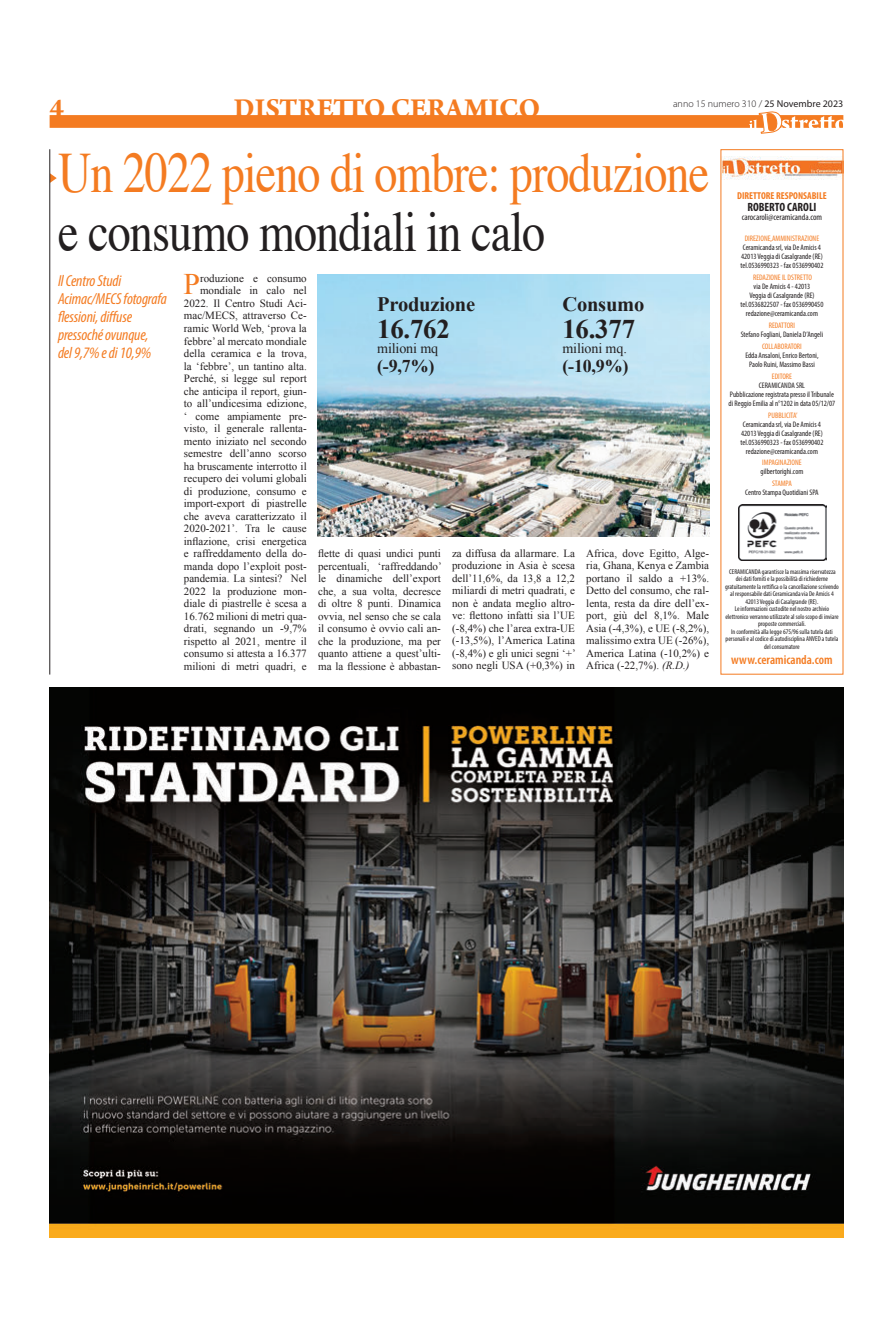
<style>
.page{position:relative;width:893px;height:1333px;background:#fff}
.page>*{position:absolute;margin:0;border:0;box-sizing:border-box;transform-origin:0 0}
.t1{font:57px "Times";letter-spacing:-.02em;color:#f47b21;scale:.81 1}
.t2{font:57px "Times";letter-spacing:-.02em;color:#231f20;scale:.81 1}
.t3{font:29.9px "Times New Roman";color:#f47b21}
.t4{font:700 29px "Arno Pro";color:#f47b21}
.t5{font:700 26.9px "Times New Roman";letter-spacing:-.01em;color:#231f20}
.t6{font:700 20.5px "Times New Roman";letter-spacing:-.01em;color:#231f20}
.t7{font:700 18px "Times New Roman";color:#231f20}
.t8{font:italic condensed 16px/18px "Myriad Pro";letter-spacing:-.01em;color:#f47b21}
.t9{font:14.1px "Times New Roman";letter-spacing:-.01em;color:#231f20}
.t10{font:600 condensed 13px "Myriad Pro";color:#f47b21}
.t11{font:700 condensed 12px "Myriad Pro";color:#231f20}
.t12{font:11px/12.5px "Times New Roman";color:#231f20;text-align:justify}
.t13{font:300 10px "Myriad Pro";color:#231f20}
.t14{font:700 condensed 10px "Myriad Pro";color:#f47b21}
.t15{font:condensed 9px "Myriad Pro";color:#231f20}
.t16{font:condensed 8px/9px "Myriad Pro";color:#231f20;text-align:center}
.t17{font:condensed 8px "Myriad Pro";color:#f47b21}
.t18{font:condensed 7px/7.5px "Myriad Pro";color:#231f20;text-align:center}
.s1{font-weight:400}
.s2{font-style:italic}
</style>
<div class="page">
<div style="left:50px;top:115px;width:793px;height:13px;background:#f47b21"></div>
<svg style="left:749px;top:111px;width:95px;height:23px"></svg>
<svg style="left:51px;top:174px;width:6px;height:8px"></svg>
<hr style="left:50px;top:149px;width:1px;height:525px;background:#231f20">
<img style="left:50px;top:687px;width:793px;height:550px">
<img style="left:318px;top:274px;width:391px;height:263px">
<img style="left:722px;top:156px;width:119px;height:24px">
<img style="left:739px;top:504px;width:88px;height:56px">
<h3 class="t4" style="left:50px;top:91px;width:16px">4</h3>
<h3 class="t4" style="left:234px;top:91px;width:308px">DISTRETTO CERAMICO</h3>
<p class="t13" style="left:673px;top:98px;width:172px">anno 15 numero 310 / <span class="s1">25 Novembre 2023</span></p>
<h1 class="t1" style="left:58px;top:119px;width:805px">Un 2022 pieno di ombre: produzione</h1>
<h1 class="t2" style="left:58px;top:178px;width:603px">e consumo mondiali in calo</h1>
<h3 class="t8" style="left:58px;top:272px;width:110px">Il Centro Studi<br>Acimac/MECS fotografa flessioni, diffuse pressoché ovunque,<br>del 9,7% e di 10,9%</h3>
<p class="t12" style="left:184px;top:272px;width:124px;text-align:right">roduzione e consumo mondiale in calo nel<br>2022. Il Centro Studi Aci&shy;mac/MECS, attraverso Ce&shy;ramic World Web, ‘prova la febbre’ al mercato mondiale della ceramica e la trova, la ‘febbre’, un tantino alta.<br>Perché, si legge sul report che anticipa il report, giun&shy;to all’undicesima edizione, ‘ come ampiamente pre&shy;visto, il generale rallenta&shy;mento iniziato nel secondo semestre dell’anno scorso ha bruscamente interrotto il recupero dei volumi globali di produzione, consumo e import-export di piastrelle che aveva caratterizzato il<br>2020-2021’. Tra le cause inflazione, crisi energetica e raffreddamento della do&shy;manda dopo l’exploit post&shy;pandemia. La sintesi? Nel<br>2022 la produzione mon&shy;diale di piastrelle è scesa a<br>16.762 milioni di metri qua&shy;drati, segnando un -9,7% rispetto al 2021, mentre il consumo si attesta a 16.377 milioni di metri quadri, e</p>
<h2 class="t3" style="left:183px;top:267px;width:18px">P</h2>
<h3 class="t6" style="left:377px;top:289px;width:100px">Produzione</h3>
<h3 class="t5" style="left:377px;top:310px;width:74px">16.762</h3>
<p class="t9" style="left:377px;top:340px;width:63px">milioni mq</p>
<h3 class="t7" style="left:377px;top:354px;width:59px">(-9,7%)</h3>
<h3 class="t6" style="left:562px;top:289px;width:83px">Consumo</h3>
<h3 class="t5" style="left:562px;top:310px;width:74px">16.377</h3>
<p class="t9" style="left:562px;top:340px;width:66px">milioni mq.</p>
<h3 class="t7" style="left:562px;top:354px;width:68px">(-10,9%)</h3>
<p class="t12" style="left:318px;top:547px;width:125px">flette di quasi undici punti percentuali, ‘raffreddando’ le dinamiche dell’export che, a sua volta, decresce di oltre 8 punti. Dinamica ovvia, nel senso che se cala il consumo è ovvio cali an&shy;che la produzione, ma per quanto attiene a quest’ulti&shy;ma la flessione è abbastan-</p>
<p class="t12" style="left:452px;top:546px;width:125px">za diffusa da allarmare. La produzione in Asia è scesa dell’11,6%, da 13,8 a 12,2 miliardi di metri quadrati, e non è andata meglio altro&shy;ve: flettono infatti sia l’UE (-8,4%) che l’area extra-UE (-13,5%), l’America Latina (-8,4%) e gli unici segni ‘+’ sono negli USA (+0,3%) in</p>
<p class="t12" style="left:586px;top:546px;width:124px">Africa, dove Egitto, Alge&shy;ria, Ghana, Kenya e Zambia portano il saldo a +13%.<br>Detto del consumo, che ral&shy;lenta, resta da dire dell’ex&shy;port, giù del 8,1%. Male Asia (-4,3%), e UE (-8,2%), malissimo extra UE (-26%), America Latina (-10,2%) e Africa (-22,7%). <span class="s2">(R.D.)</span></p>
<p class="t14" style="left:737px;top:189px;width:91px">DIRETTORE RESPONSABILE</p>
<p class="t11" style="left:747px;top:200px;width:71px">ROBERTO CAROLI</p>
<p class="t15" style="left:742px;top:212px;width:82px">carocaroli@ceramicanda.com</p>
<p class="t17" style="left:745px;top:234px;width:76px">DIREZIONE,AMMINISTRAZIONE</p>
<p class="t16" style="left:740px;top:243px;width:84px;text-align:left">Ceramicanda srl, via De Amicis 4<br>42013 Veggia di Casalgrande (RE) tel.0536990323 - fax 0536990402</p>
<p class="t17" style="left:753px;top:272px;width:60px">REDAZIONE IL DSTRETTO</p>
<p class="t16" style="left:740px;top:282px;width:84px">via De Amicis 4 - 42013<br>Veggia di Casalgrande (RE) tel.0536822507 - fax 0536990450 redazione@ceramicanda.com</p>
<p class="t17" style="left:769px;top:320px;width:28px">REDATTORI</p>
<p class="t16" style="left:741px;top:330px;width:84px">Stefano Fogliani, Daniela D’Angeli</p>
<p class="t17" style="left:762px;top:341px;width:41px">COLLABORATORI</p>
<p class="t16" style="left:745px;top:350px;width:75px">Edda Ansaloni, Enrico Bertoni,<br>Paolo Ruini, Massimo Bassi</p>
<p class="t17" style="left:772px;top:371px;width:22px">EDITORE</p>
<p class="t16" style="left:729px;top:380px;width:108px">CERAMICANDA SRL<br>Pubblicazione registrata presso il Tribunale di Reggio Emilia al n°1202 in data 05/12/07</p>
<p class="t17" style="left:768px;top:410px;width:31px">PUBBLICITA’</p>
<p class="t16" style="left:740px;top:419px;width:84px">Ceramicanda srl, via De Amicis 4<br>42013 Veggia di Casalgrande (RE) tel.0536990323 - fax 0536990402 redazione@ceramicanda.com</p>
<p class="t17" style="left:762px;top:458px;width:41px">IMPAGINAZIONE</p>
<p class="t16" style="left:760px;top:467px;width:44px">gilbertorighi.com</p>
<p class="t17" style="left:772px;top:478px;width:21px">STAMPA</p>
<p class="t16" style="left:745px;top:488px;width:75px">Centro Stampa Quotidiani SPA</p>
<p class="t18" style="left:725px;top:567px;width:115px">CERAMICANDA garantisce la massima riservatezza dei dati forniti e la possibilità di richiederne gratuitamente la rettifica o la cancellazione scrivendo al responsabile dati Ceramicanda via De Amicis 4<br>42013 Veggia di Casalgrande (RE).<br>Le informazioni custodite nel nostro archivio elettronico verranno utilizzate al solo scopo di inviare proposte commerciali.<br>In conformità alla legge 675/96 sulla tutela dati personali e al codice di autodisciplina ANVED a tutela del consumatore</p>
<p class="t10" style="left:731px;top:652px;width:103px">www.ceramicanda.com</p>
</div>
